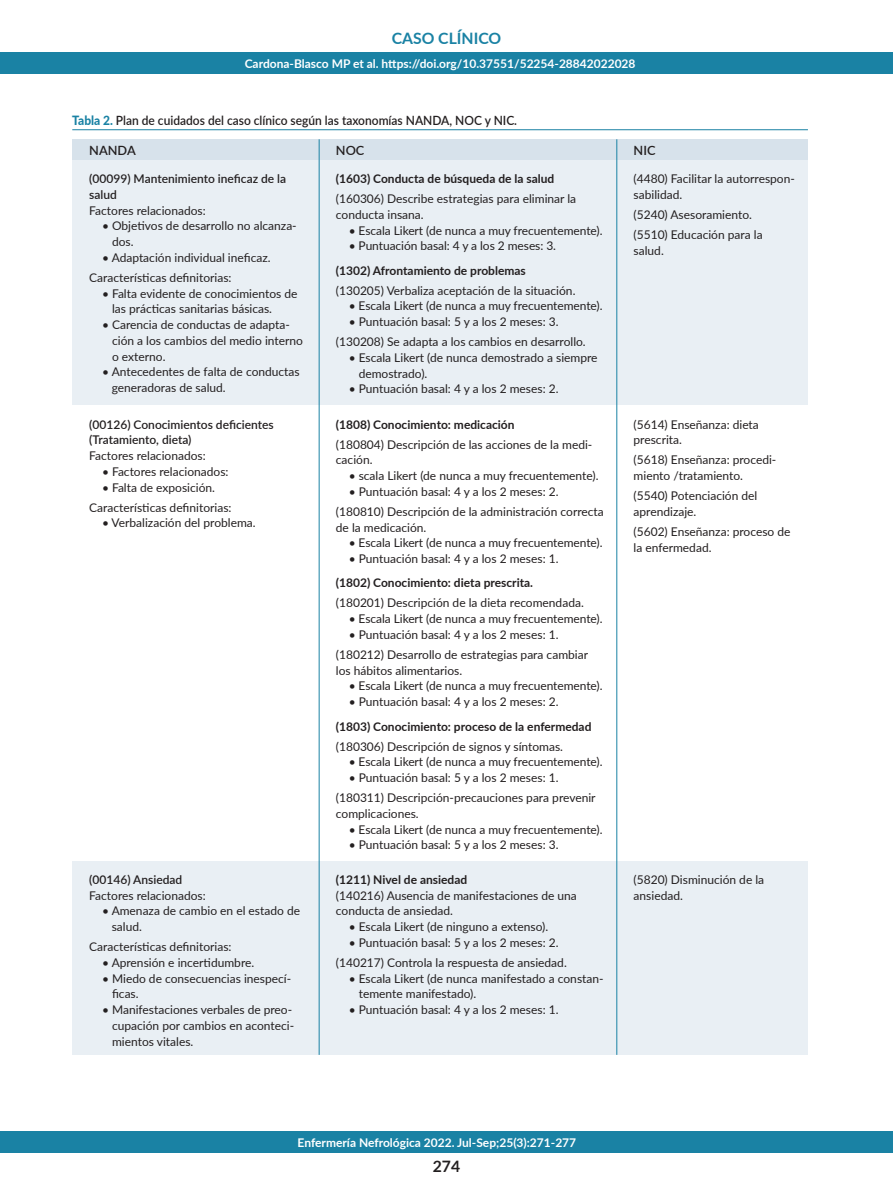
<style>
.page{position:relative;width:893px;height:1191px;background:#fff}
.page>*{position:absolute;margin:0;border:0;box-sizing:border-box;transform-origin:0 0}
.t1{font:700 15.75px "Lato";color:#1a82a4}
.t2{font:700 15.75px "Lato";color:#231f20}
.t3{font:600 12.75px "Lato";color:#231f20;scale:.94 1}
.t4{font:600 12.75px "Lato";color:#231f20}
.t5{font:12px/15.8px "Lato";color:#231f20}
.t6{font:700 12px "Lato";color:#231f20}
.t7{font:700 12px "Lato";color:#fff}
.t8{font:600 12px/15.8px "Lato";color:#231f20}
.s1{font-weight:800;color:#1a82a4}
</style>
<div class="page">
<div style="left:0;top:52px;width:893px;height:21px;background:#1a82a4"></div>
<div style="left:0;top:1131px;width:893px;height:21px;background:#1a82a4"></div>
<div style="left:72px;top:139px;width:247px;height:22px;background:#d7e2eb"></div>
<div style="left:319px;top:139px;width:298px;height:22px;background:#d7e2eb"></div>
<div style="left:617px;top:139px;width:191px;height:22px;background:#d7e2eb"></div>
<div style="left:72px;top:161px;width:247px;height:244px;background:#e9eff4"></div>
<div style="left:72px;top:861px;width:247px;height:193px;background:#e9eff4"></div>
<div style="left:319px;top:161px;width:298px;height:244px;background:#e9eff4"></div>
<div style="left:319px;top:861px;width:298px;height:193px;background:#e9eff4"></div>
<div style="left:617px;top:161px;width:191px;height:244px;background:#e9eff4"></div>
<div style="left:617px;top:861px;width:191px;height:193px;background:#e9eff4"></div>
<hr style="left:72px;top:129px;width:736px;height:1px;background:#1a82a4">
<hr style="left:319px;top:139px;width:1px;height:915px;background:#1a82a4">
<hr style="left:617px;top:139px;width:1px;height:915px;background:#1a82a4">
<p class="t1" style="left:392px;top:26px;width:111px">CASO CLÍNICO</p>
<p class="t7" style="left:245px;top:54px;width:392px">Cardona-Blasco MP et al. https://doi.org/10.37551/52254-28842022028</p>
<p class="t3" style="left:72px;top:111px;width:475px"><span class="s1">Tabla 2.</span> Plan de cuidados del caso clínico según las taxonomías NANDA, NOC y NIC.</p>
<p class="t4" style="left:89px;top:141px;width:48px">NANDA</p>
<p class="t4" style="left:336px;top:141px;width:30px">NOC</p>
<p class="t4" style="left:634px;top:141px;width:23px">NIC</p>
<p class="t8" style="left:89px;top:170px;width:198px">(00099) Mantenimiento ineficaz de la salud</p>
<p class="t5" style="left:89px;top:202px;width:118px">Factores relacionados:</p>
<p class="t5" style="left:112px;top:217px;width:186px;text-indent:-10px">• Objetivos de desarrollo no alcanza&shy;dos.</p>
<p class="t5" style="left:102px;top:249px;width:170px">• Adaptación individual ineficaz.</p>
<p class="t5" style="left:89px;top:269px;width:144px">Características definitorias:</p>
<p class="t5" style="left:112px;top:285px;width:187px;text-indent:-10px">• Falta evidente de conocimientos de las prácticas sanitarias básicas.</p>
<p class="t5" style="left:112px;top:316px;width:192px;text-indent:-10px">• Carencia de conductas de adapta&shy;ción a los cambios del medio interno o externo.</p>
<p class="t5" style="left:112px;top:363px;width:190px;text-indent:-10px">• Antecedentes de falta de conductas generadoras de salud.</p>
<p class="t8" style="left:89px;top:416px;width:186px">(00126) Conocimientos deficientes (Tratamiento, dieta)</p>
<p class="t5" style="left:89px;top:447px;width:118px">Factores relacionados:</p>
<p class="t5" style="left:102px;top:463px;width:128px">• Factores relacionados:</p>
<p class="t5" style="left:102px;top:479px;width:114px">• Falta de exposición.</p>
<p class="t5" style="left:89px;top:499px;width:144px">Características definitorias:</p>
<p class="t5" style="left:102px;top:514px;width:155px">• Verbalización del problema.</p>
<p class="t6" style="left:336px;top:170px;width:220px">(1603) Conducta de búsqueda de la salud</p>
<p class="t5" style="left:336px;top:190px;width:242px">(160306) Describe estrategias para eliminar la conducta insana.</p>
<p class="t5" style="left:349px;top:222px;width:255px">• Escala Likert (de nunca a muy frecuentemente).</p>
<p class="t5" style="left:349px;top:237px;width:209px">• Puntuación basal: 4 y a los 2 meses: 3.</p>
<p class="t6" style="left:336px;top:261px;width:191px">(1302) Afrontamiento de problemas</p>
<p class="t5" style="left:336px;top:282px;width:241px">(130205) Verbaliza aceptación de la situación.</p>
<p class="t5" style="left:349px;top:297px;width:255px">• Escala Likert (de nunca a muy frecuentemente).</p>
<p class="t5" style="left:349px;top:313px;width:211px">• Puntuación basal: 5 y a los 2 meses: 3.</p>
<p class="t5" style="left:336px;top:333px;width:251px">(130208) Se adapta a los cambios en desarrollo.</p>
<p class="t5" style="left:359px;top:349px;width:240px;text-indent:-10px">• Escala Likert (de nunca demostrado a siempre demostrado).</p>
<p class="t5" style="left:349px;top:380px;width:211px">• Puntuación basal: 4 y a los 2 meses: 2.</p>
<p class="t6" style="left:336px;top:415px;width:180px">(1808) Conocimiento: medicación</p>
<p class="t5" style="left:336px;top:436px;width:258px">(180804) Descripción de las acciones de la medi&shy;cación.</p>
<p class="t5" style="left:349px;top:467px;width:251px">• scala Likert (de nunca a muy frecuentemente).</p>
<p class="t5" style="left:349px;top:483px;width:211px">• Puntuación basal: 4 y a los 2 meses: 2.</p>
<p class="t5" style="left:336px;top:503px;width:269px">(180810) Descripción de la administración correcta de la medicación.</p>
<p class="t5" style="left:349px;top:534px;width:255px">• Escala Likert (de nunca a muy frecuentemente).</p>
<p class="t5" style="left:349px;top:550px;width:211px">• Puntuación basal: 4 y a los 2 meses: 1.</p>
<p class="t6" style="left:336px;top:574px;width:199px">(1802) Conocimiento: dieta prescrita.</p>
<p class="t5" style="left:336px;top:594px;width:249px">(180201) Descripción de la dieta recomendada.</p>
<p class="t5" style="left:349px;top:610px;width:255px">• Escala Likert (de nunca a muy frecuentemente).</p>
<p class="t5" style="left:349px;top:626px;width:211px">• Puntuación basal: 4 y a los 2 meses: 1.</p>
<p class="t5" style="left:336px;top:646px;width:254px">(180212) Desarrollo de estrategias para cambiar los hábitos alimentarios.</p>
<p class="t5" style="left:349px;top:677px;width:255px">• Escala Likert (de nunca a muy frecuentemente).</p>
<p class="t5" style="left:349px;top:693px;width:211px">• Puntuación basal: 4 y a los 2 meses: 2.</p>
<p class="t6" style="left:336px;top:717px;width:257px">(1803) Conocimiento: proceso de la enfermedad</p>
<p class="t5" style="left:336px;top:737px;width:229px">(180306) Descripción de signos y síntomas.</p>
<p class="t5" style="left:349px;top:753px;width:255px">• Escala Likert (de nunca a muy frecuentemente).</p>
<p class="t5" style="left:349px;top:769px;width:211px">• Puntuación basal: 5 y a los 2 meses: 1.</p>
<p class="t5" style="left:336px;top:789px;width:261px">(180311) Descripción-precauciones para prevenir complicaciones.</p>
<p class="t5" style="left:349px;top:821px;width:255px">• Escala Likert (de nunca a muy frecuentemente).</p>
<p class="t5" style="left:349px;top:836px;width:211px">• Puntuación basal: 5 y a los 2 meses: 3.</p>
<p class="t6" style="left:336px;top:870px;width:133px">(1211) Nivel de ansiedad</p>
<p class="t5" style="left:336px;top:886px;width:242px">(140216) Ausencia de manifestaciones de una conducta de ansiedad.</p>
<p class="t5" style="left:349px;top:918px;width:201px">• Escala Likert (de ninguno a extenso).</p>
<p class="t5" style="left:349px;top:934px;width:211px">• Puntuación basal: 5 y a los 2 meses: 2.</p>
<p class="t5" style="left:336px;top:954px;width:232px">(140217) Controla la respuesta de ansiedad.</p>
<p class="t5" style="left:359px;top:969px;width:246px;text-indent:-10px">• Escala Likert (de nunca manifestado a constan&shy;temente manifestado).</p>
<p class="t5" style="left:349px;top:1001px;width:211px">• Puntuación basal: 4 y a los 2 meses: 1.</p>
<p class="t5" style="left:634px;top:170px;width:163px">(4480) Facilitar la autorrespon&shy;sabilidad.</p>
<p class="t5" style="left:634px;top:206px;width:120px">(5240) Asesoramiento.</p>
<p class="t5" style="left:634px;top:226px;width:131px">(5510) Educación para la salud.</p>
<p class="t5" style="left:634px;top:416px;width:127px">(5614) Enseñanza: dieta prescrita.</p>
<p class="t5" style="left:634px;top:451px;width:144px">(5618) Enseñanza: procedi&shy;miento /tratamiento.</p>
<p class="t5" style="left:634px;top:487px;width:125px">(5540) Potenciación del aprendizaje.</p>
<p class="t5" style="left:634px;top:523px;width:158px">(5602) Enseñanza: proceso de la enfermedad.</p>
<p class="t8" style="left:89px;top:871px;width:94px">(00146) Ansiedad</p>
<p class="t5" style="left:89px;top:886px;width:118px">Factores relacionados:</p>
<p class="t5" style="left:112px;top:902px;width:190px;text-indent:-10px">• Amenaza de cambio en el estado de salud.</p>
<p class="t5" style="left:89px;top:938px;width:144px">Características definitorias:</p>
<p class="t5" style="left:102px;top:954px;width:154px">• Aprensión e incertidumbre.</p>
<p class="t5" style="left:112px;top:969px;width:181px;text-indent:-10px">• Miedo de consecuencias inespecí&shy;ficas.</p>
<p class="t5" style="left:112px;top:1001px;width:184px;text-indent:-10px">• Manifestaciones verbales de preo&shy;cupación por cambios en aconteci&shy;mientos vitales.</p>
<p class="t5" style="left:634px;top:871px;width:132px">(5820) Disminución de la ansiedad.</p>
<p class="t7" style="left:298px;top:1133px;width:280px">Enfermería Nefrológica 2022. Jul-Sep;25(3):271-277</p>
<p class="t2" style="left:433px;top:1154px;width:29px">274</p>
</div>
